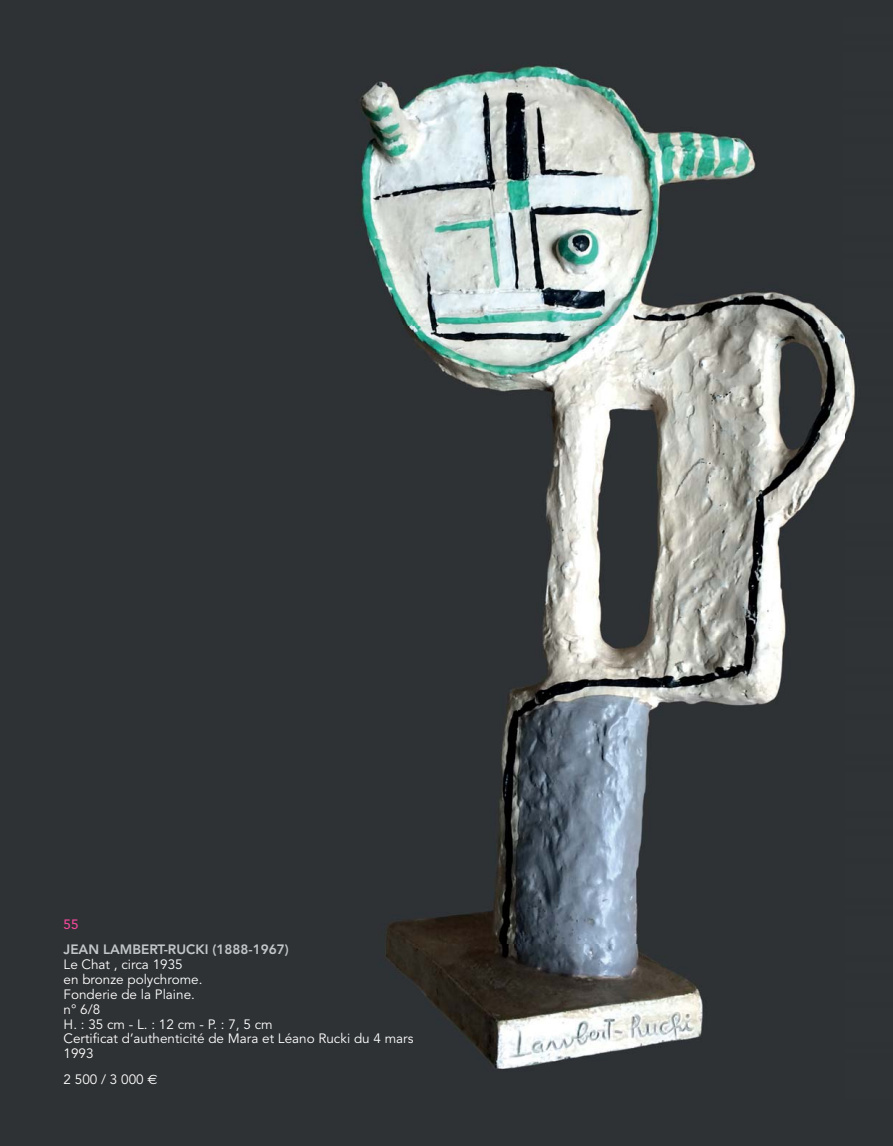
<style>
.page{position:relative;width:893px;height:1146px;background:#fff}
.page>*{position:absolute;margin:0;border:0;box-sizing:border-box;transform-origin:0 0}
.t1{font:13.5px/14.9px "Avenir LT Std";color:#fff}
.t2{font:800 13.5px "Avenir LT Std";color:#c3c7ca}
.t3{font:500 13.5px "Avenir LT Std";color:#ee4799}
.s1{font-family:"Euro Sans"}
</style>
<div class="page">
<div style="left:0;top:0;width:892px;height:1145px;background:#2f3234"></div>
<img style="left:358px;top:65px;width:497px;height:1004px">
<p class="t3" style="left:64px;top:918px;width:17px">55</p>
<p class="t2" style="left:64px;top:943px;width:226px">JEAN LAMBERT-RUCKI (1888-1967)</p>
<p class="t1" style="left:64px;top:958px;width:351px">Le Chat , circa 1935<br>en bronze polychrome.<br>Fonderie de la Plaine.<br>n° 6/8<br>H. : 35 cm - L. : 12 cm - P. : 7, 5 cm<br>Certificat d’authenticité de Mara et Léano Rucki du 4 mars<br>1993</p>
<p class="t1" style="left:64px;top:1072px;width:95px">2 500 / 3 000 <span class="s1">€</span></p>
</div>
